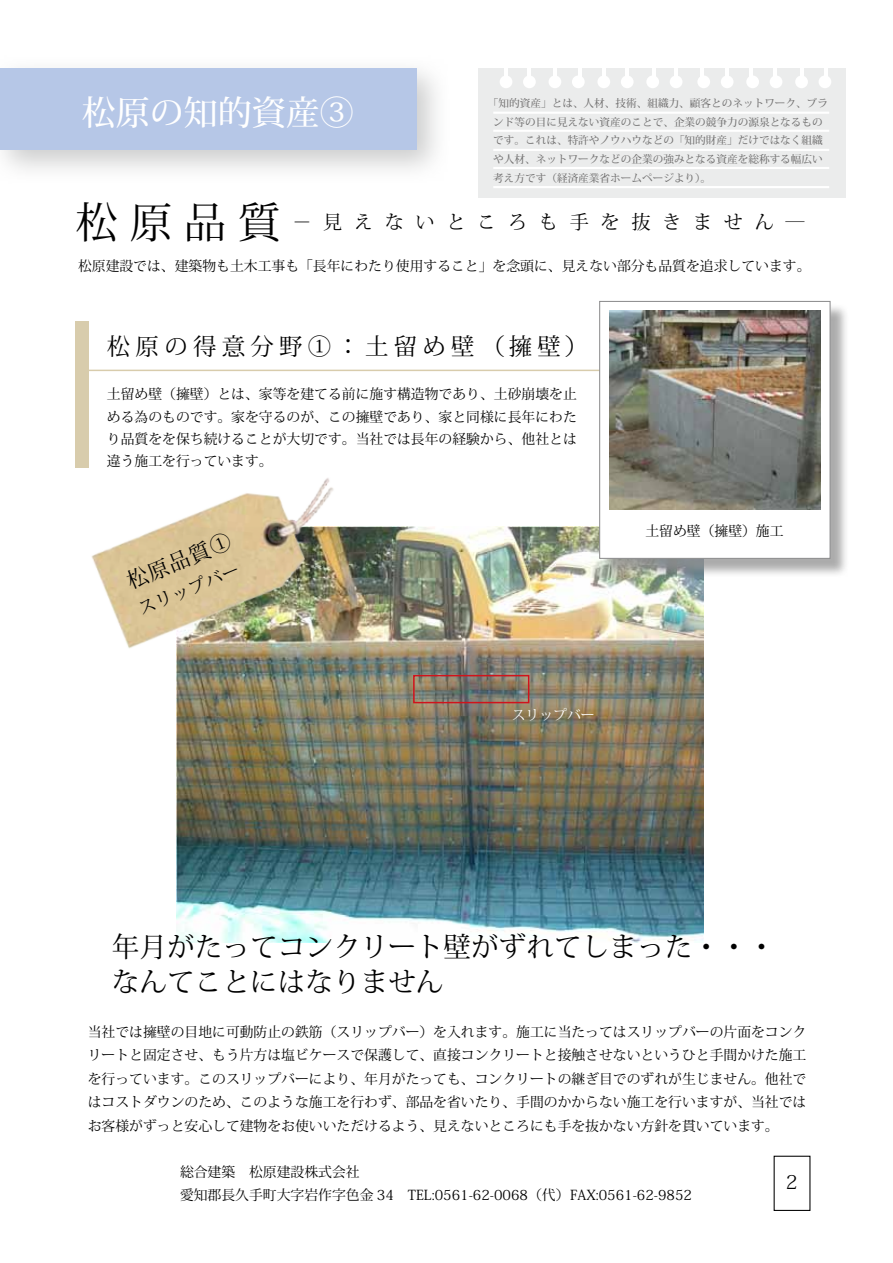
<style>
.page{position:relative;width:893px;height:1263px;background:#fff}
.page>*{position:absolute;margin:0;border:0;box-sizing:border-box;transform-origin:0 0}
.t1{font:42.45px "Koz Min Pro";color:#000}
.t2{font:500 34.05px "Koz Min Pro";color:#fff}
.t3{font:27.6px/35.1px "Koz Min Pro";color:#000}
.t4{font:23.4px "Koz Min Pro";letter-spacing:.225em;color:#000}
.t5{font:21.3px "Koz Min Pro";color:#000}
.t6{font:19.2px "Koz Min Pro";color:#000}
.t7{font:16.95px "Koz Min Pro";color:#000}
.t8{font:13.8px/23.4px "Koz Min Pro";color:#000;text-align:justify}
.t9{font:13.8px "Koz Min Pro";color:#fff}
.t10{font:500 10.65px/18.6px "Koz Min Pro";color:#727171;text-align:justify}
</style>
<div class="page">
<img style="left:176px;top:527px;width:527px;height:416px">
<img style="left:91px;top:478px;width:251px;height:197px">
<div style="left:75px;top:321px;width:14px;height:147px;background:#d8ccac"></div>
<hr style="left:75px;top:370px;width:727px;height:1px;background:#d8ccac">
<div style="left:413px;top:675px;width:116px;height:28px;border:2px solid #d1131b"></div>
<div style="left:601px;top:303px;width:248px;height:274px;background:#909090;opacity:.75"></div>
<div style="left:599px;top:301px;width:232px;height:258px;background:#fff;border:1px solid #8d8d8e"></div>
<img style="left:609px;top:311px;width:211px;height:198px">
<div style="left:478px;top:68px;width:368px;height:130px;background:#ebecec"></div>
<div style="left:0;top:54px;width:450px;height:129px;background:#bbbcbc;opacity:.75"></div>
<div style="left:0;top:69px;width:417px;height:81px;background:#b6c7e7"></div>
<div style="left:500px;top:75px;width:12px;height:13px;background:#fff;border-radius:50%"></div>
<div style="left:597px;top:75px;width:13px;height:13px;background:#fff;border-radius:50%"></div>
<div style="left:697px;top:75px;width:13px;height:13px;background:#fff;border-radius:50%"></div>
<div style="left:523px;top:75px;width:13px;height:13px;background:#fff;border-radius:50%"></div>
<div style="left:621px;top:75px;width:13px;height:13px;background:#fff;border-radius:50%"></div>
<div style="left:721px;top:75px;width:12px;height:13px;background:#fff;border-radius:50%"></div>
<div style="left:549px;top:75px;width:12px;height:13px;background:#fff;border-radius:50%"></div>
<div style="left:646px;top:75px;width:13px;height:13px;background:#fff;border-radius:50%"></div>
<div style="left:746px;top:75px;width:13px;height:13px;background:#fff;border-radius:50%"></div>
<div style="left:795px;top:75px;width:13px;height:13px;background:#fff;border-radius:50%"></div>
<div style="left:572px;top:75px;width:13px;height:13px;background:#fff;border-radius:50%"></div>
<div style="left:670px;top:75px;width:12px;height:13px;background:#fff;border-radius:50%"></div>
<div style="left:770px;top:75px;width:12px;height:13px;background:#fff;border-radius:50%"></div>
<div style="left:819px;top:75px;width:12px;height:13px;background:#fff;border-radius:50%"></div>
<hr style="left:493px;top:112px;width:336px;height:2px;background:#fff">
<hr style="left:493px;top:130px;width:336px;height:2px;background:#fff">
<hr style="left:493px;top:149px;width:336px;height:2px;background:#fff">
<hr style="left:493px;top:167px;width:336px;height:2px;background:#fff">
<hr style="left:493px;top:186px;width:336px;height:2px;background:#fff">
<hr style="left:504px;top:64px;width:4px;height:16px;background:#fff">
<hr style="left:652px;top:64px;width:4px;height:16px;background:#fff">
<hr style="left:527px;top:64px;width:3px;height:16px;background:#fff">
<hr style="left:674px;top:64px;width:4px;height:16px;background:#fff">
<hr style="left:553px;top:64px;width:3px;height:16px;background:#fff">
<hr style="left:701px;top:64px;width:3px;height:16px;background:#fff">
<hr style="left:578px;top:64px;width:3px;height:16px;background:#fff">
<hr style="left:725px;top:64px;width:4px;height:16px;background:#fff">
<hr style="left:602px;top:64px;width:3px;height:16px;background:#fff">
<hr style="left:749px;top:64px;width:4px;height:16px;background:#fff">
<hr style="left:800px;top:64px;width:4px;height:16px;background:#fff">
<hr style="left:625px;top:64px;width:4px;height:16px;background:#fff">
<hr style="left:773px;top:64px;width:4px;height:16px;background:#fff">
<hr style="left:824px;top:64px;width:4px;height:16px;background:#fff">
<h2 class="t2" style="left:82px;top:88px;width:274px">松原の知的資産③</h2>
<p class="t10" style="left:488px;top:94px;width:342px">「知的資産」とは、人材、技術、組織力、顧客とのネットワーク、ブラ</p>
<p class="t10" style="left:493px;top:112px;width:331px">ンド等の目に見えない資産のことで、企業の競争力の源泉となるものです。これは、特許やノウハウなどの「知的財産」だけではなく組織や人材、ネットワークなどの企業の強みとなる資産を総称する幅広い考え方です（経済産業省ホームページより。(</p>
<h1 class="t1" style="left:75px;top:193px;width:207px">松原品質</h1>
<p class="t8" style="left:78px;top:254px;width:734px">松原建設では、建築物も土木工事も「長年にわたり使用すること」を念頭に、見えない部分も品質を追求しています。</p>
<h3 class="t6" style="left:570px;top:209px;width:21px">手</h3>
<h3 class="t6" style="left:631px;top:209px;width:21px">抜</h3>
<h3 class="t6" style="left:323px;top:209px;width:21px">見</h3>
<h3 class="t6" style="left:601px;top:209px;width:21px">を</h3>
<h3 class="t6" style="left:539px;top:209px;width:21px">も</h3>
<h3 class="t6" style="left:693px;top:209px;width:21px">ま</h3>
<h3 class="t6" style="left:385px;top:209px;width:21px">な</h3>
<h3 class="t6" style="left:662px;top:209px;width:21px">き</h3>
<h3 class="t6" style="left:724px;top:209px;width:21px">せ</h3>
<h3 class="t6" style="left:354px;top:209px;width:21px">え</h3>
<h3 class="t6" style="left:446px;top:209px;width:21px">と</h3>
<h3 class="t6" style="left:755px;top:209px;width:21px">ん</h3>
<h3 class="t6" style="left:508px;top:209px;width:21px">ろ</h3>
<h3 class="t6" style="left:477px;top:209px;width:21px">こ</h3>
<h3 class="t6" style="left:416px;top:209px;width:21px">い</h3>
<h3 class="t6" style="left:786px;top:209px;width:21px">―</h3>
<h3 class="t6" style="left:292px;top:209px;width:21px">－</h3>
<h3 class="t4" style="left:107px;top:330px;width:483px">松原の得意分野①：土留め壁（擁壁(</h3>
<p class="t8" style="left:107px;top:383px;width:471px;line-height:22.4px">土留め壁（擁壁）とは、家等を建てる前に施す構造物であり、土砂崩壊を止める為のものです。家を守るのが、この擁壁であり、家と同様に長年にわたり品質をを保ち続けることが大切です。当社では長年の経験から、他社とは違う施工を行っています。</p>
<h3 class="t5" style="left:122px;top:569px;width:104px;rotate:-23deg">松原品質1</h3>
<p class="t7" style="left:135px;top:599px;width:109px;rotate:-23deg">スリップバー</p>
<p class="t9" style="left:512px;top:705px;width:84px">スリップバー</p>
<p class="t8" style="left:645px;top:519px;width:140px">土留め壁（擁壁）施工</p>
<h3 class="t3" style="left:112px;top:928px;width:665px">年月がたってコンクリート壁がずれてしまった・・・なんてことにはなりません</h3>
<p class="t8" style="left:88px;top:1020px;width:720px">当社では擁壁の目地に可動防止の鉄筋（スリップバー）を入れます。施工に当たってはスリップバーの片面をコンクリートと固定させ、もう片方は塩ビケースで保護して、直接コンクリートと接触させないというひと手間かけた施工を行っています。このスリップバーにより、年月がたっても、コンクリートの継ぎ目でのずれが生じません。他社ではコストダウンのため、このような施工を行わず、部品を省いたり、手間のかからない施工を行いますが、当社ではお客様がずっと安心して建物をお使いいただけるよう、見えないところにも手を抜かない方針を貫いています。</p>
<p class="t8" style="left:180px;top:1159px;width:181px">総合建築　松原建設株式会社</p>
<p class="t8" style="left:180px;top:1183px;width:514px">愛知郡長久手町大字岩作字色金 34　TEL:0561-62-0068（代）FAX:0561-62-9852</p>
<h3 class="t6" style="left:782px;top:1168px;width:21px">２</h3>
</div>
